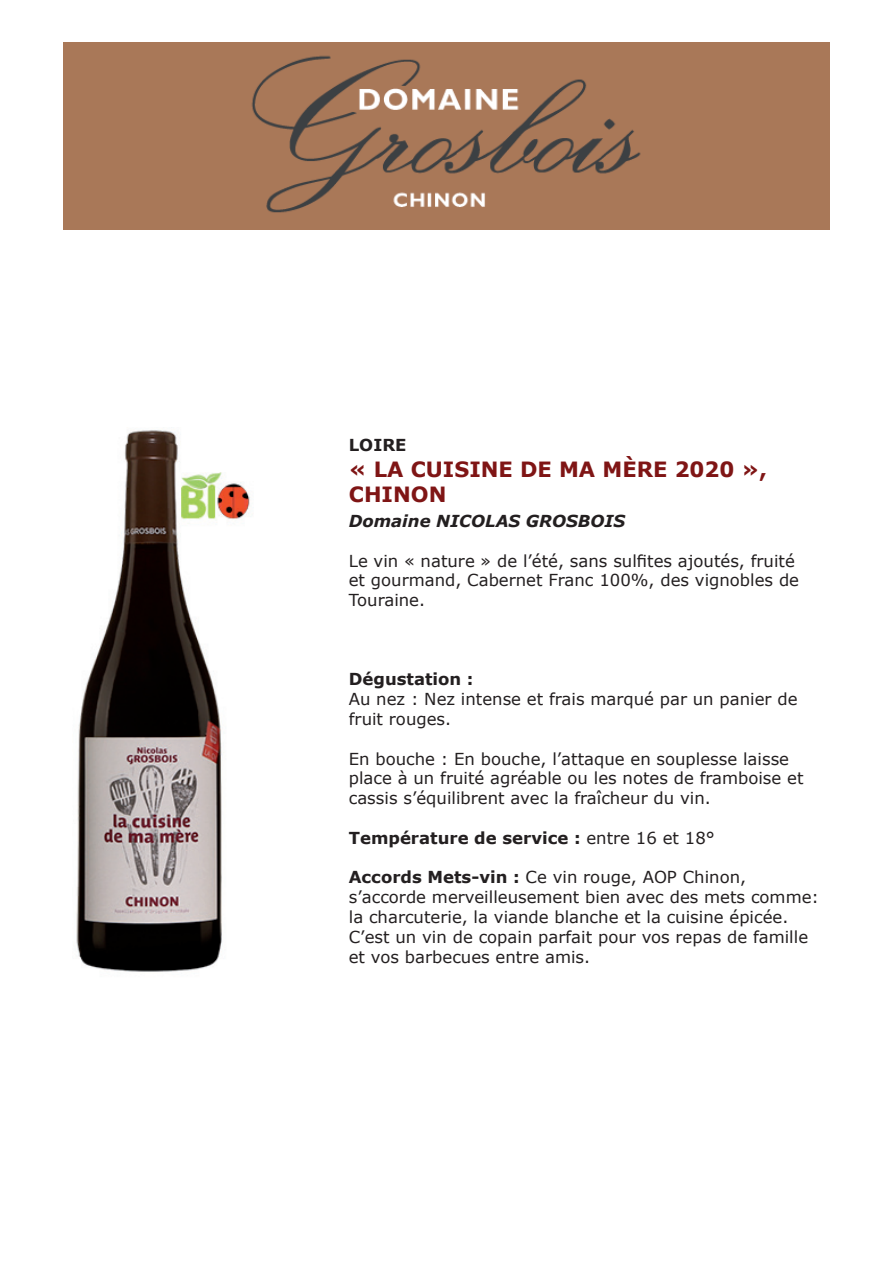
<style>
.page{position:relative;width:893px;height:1263px;background:#fff}
.page>*{position:absolute;margin:0;border:0;box-sizing:border-box;transform-origin:0 0}
.t1{font:700 21px/25.2px "Verdana";color:#7f1515}
.t2{font:16.5px/19.8px "Verdana";color:#231f20}
.t3{font:700 16.5px "Verdana";color:#231f20}
.t4{font:italic 700 16.5px "Verdana";color:#231f20}
.s1{font-weight:400}
.s2{font-weight:700}
</style>
<div class="page">
<img style="left:64px;top:43px;width:765px;height:187px">
<img style="left:76px;top:430px;width:174px;height:542px">
<p class="t3" style="left:349px;top:434px;width:59px">LOIRE</p>
<p class="t1" style="left:349px;top:456px;width:420px">« LA CUISINE DE MA MÈRE 2020 »,<br>CHINON</p>
<p class="t4" style="left:349px;top:509px;width:278px">Domaine NICOLAS GROSBOIS</p>
<p class="t2" style="left:349px;top:550px;width:452px">Le vin « nature » de l’été, sans sulfites ajoutés, fruité et gourmand, Cabernet Franc 100%, des vignobles de<br>Touraine.</p>
<p class="t3" style="left:349px;top:668px;width:126px">Dégustation :</p>
<p class="t2" style="left:349px;top:689px;width:450px">Au nez : Nez intense et frais marqué par un panier de fruit rouges.</p>
<p class="t2" style="left:349px;top:748px;width:456px">En bouche : En bouche, l’attaque en souplesse laisse place à un fruité agréable ou les notes de framboise et cassis s’équilibrent avec la fraîcheur du vin.</p>
<p class="t3" style="left:349px;top:826px;width:367px">Température de service : <span class="s1">entre 16 et 18°</span></p>
<p class="t2" style="left:349px;top:867px;width:472px"><span class="s2">Accords Mets-vin :</span> Ce vin rouge, AOP Chinon, s’accorde merveilleusement bien avec des mets comme: la charcuterie, la viande blanche et la cuisine épicée.<br>C’est un vin de copain parfait pour vos repas de famille et vos barbecues entre amis.</p>
</div>
